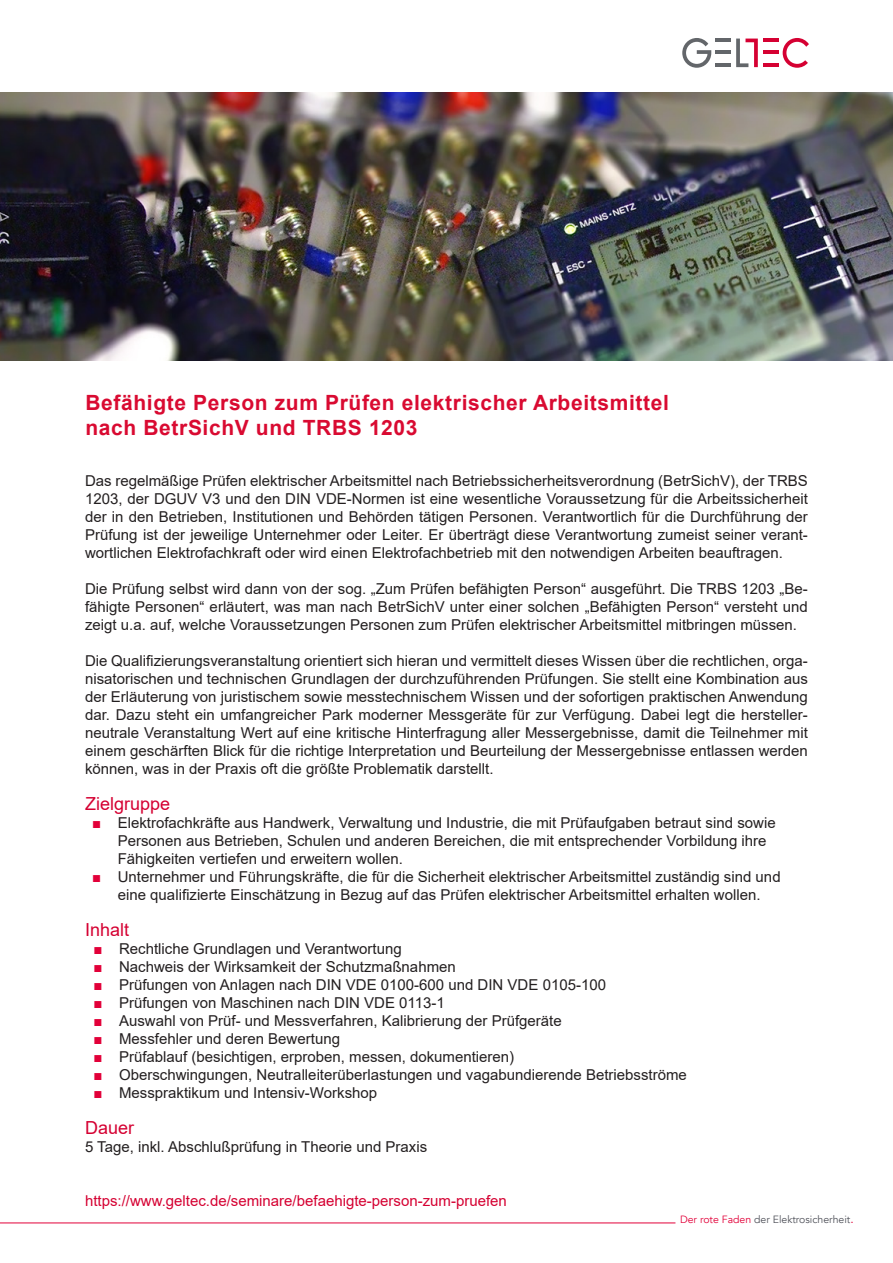
<style>
.page{position:relative;width:893px;height:1263px;background:#fff}
.page>*{position:absolute;margin:0;border:0;box-sizing:border-box;transform-origin:0 0}
.t1{font:700 21px/25.2px "Arial";letter-spacing:.03em;color:#d90a31}
.t2{font:18px "Arial";color:#d50032}
.t3{font:15px/18px "Arial";color:#231f20;text-align:justify}
.t4{font:15px "Arial";color:#d50032}
.t5{font:10.5px "Avenir";color:#4f5159}
.s1{color:#e20039}
.s2{font-size:12px;color:#e20039}
</style>
<div class="page">
<svg style="left:783px;top:38px;width:26px;height:30px"></svg>
<svg style="left:682px;top:38px;width:29px;height:30px"></svg>
<hr style="left:715px;top:39px;width:15px;height:3px;background:#63666a">
<hr style="left:715px;top:50px;width:15px;height:4px;background:#63666a">
<hr style="left:715px;top:63px;width:15px;height:4px;background:#63666a">
<hr style="left:763px;top:39px;width:16px;height:3px;background:#d50032">
<hr style="left:763px;top:50px;width:16px;height:4px;background:#d50032">
<hr style="left:763px;top:63px;width:16px;height:4px;background:#d50032">
<svg style="left:736px;top:39px;width:22px;height:28px"></svg>
<img style="left:0;top:92px;width:893px;height:268px">
<hr style="left:1px;top:1222px;width:674px;height:1px;background:#e20039">
<p class="t1" style="left:85px;top:390px;width:585px">Befähigte Person zum Prüfen elektrischer Arbeitsmittel nach BetrSichV und TRBS 1203</p>
<p class="t3" style="left:85px;top:472px;width:724px">Das regelmäßige Prüfen elektrischer Arbeitsmittel nach Betriebssicherheitsverordnung (BetrSichV), der TRBS 1203, der DGUV V3 und den DIN VDE-Normen ist eine wesentliche Voraussetzung für die Arbeitssicherheit der in den Betrieben, Institutionen und Behörden tätigen Personen. Verantwortlich für die Durchführung der Prüfung ist der jeweilige Unternehmer oder Leiter. Er überträgt diese Verantwortung zumeist seiner verant&shy;wortlichen Elektrofachkraft oder wird einen Elektrofachbetrieb mit den notwendigen Arbeiten beauftragen.</p>
<p class="t3" style="left:85px;top:580px;width:724px">Die Prüfung selbst wird dann von der sog. „Zum Prüfen befähigten Person“ ausgeführt. Die TRBS 1203 „Be&shy;fähigte Personen“ erläutert, was man nach BetrSichV unter einer solchen „Befähigten Person“ versteht und zeigt u.a. auf, welche Voraussetzungen Personen zum Prüfen elektrischer Arbeitsmittel mitbringen müssen.</p>
<p class="t3" style="left:85px;top:652px;width:724px">Die Qualifizierungsveranstaltung orientiert sich hieran und vermittelt dieses Wissen über die rechtlichen, orga&shy;nisatorischen und technischen Grundlagen der durchzuführenden Prüfungen. Sie stellt eine Kombination aus der Erläuterung von juristischem sowie messtechnischem Wissen und der sofortigen praktischen Anwendung dar. Dazu steht ein umfangreicher Park moderner Messgeräte für zur Verfügung. Dabei legt die hersteller&shy;neutrale Veranstaltung Wert auf eine kritische Hinterfragung aller Messergebnisse, damit die Teilnehmer mit einem geschärften Blick für die richtige Interpretation und Beurteilung der Messergebnisse entlassen werden können, was in der Praxis oft die größte Problematik darstellt.</p>
<p class="t2" style="left:85px;top:791px;width:87px">Zielgruppe</p>
<p class="t3" style="left:118px;top:814px;width:659px;text-align:left;text-indent:-26px"><span class="s1">■</span> Elektrofachkräfte aus Handwerk, Verwaltung und Industrie, die mit Prüfaufgaben betraut sind sowie<br>Personen aus Betrieben, Schulen und anderen Bereichen, die mit entsprechender Vorbildung ihre<br>Fähigkeiten vertiefen und erweitern wollen.</p>
<p class="t3" style="left:92px;top:868px;width:690px;text-align:center"><span class="s1">■</span> Unternehmer und Führungskräfte, die für die Sicherheit elektrischer Arbeitsmittel zuständig sind und eine qualifizierte Einschätzung in Bezug auf das Prüfen elektrischer Arbeitsmittel erhalten wollen.</p>
<p class="t2" style="left:85px;top:917px;width:46px">Inhalt</p>
<p class="t3" style="left:94px;top:940px;width:310px"><span class="s1">■</span> Rechtliche Grundlagen und Verantwortung</p>
<p class="t3" style="left:94px;top:958px;width:364px"><span class="s1">■</span> Nachweis der Wirksamkeit der Schutzmaßnahmen</p>
<p class="t3" style="left:94px;top:976px;width:514px"><span class="s1">■</span> Prüfungen von Anlagen nach DIN VDE 0100-600 und DIN VDE 0105-100</p>
<p class="t3" style="left:94px;top:994px;width:353px"><span class="s1">■</span> Prüfungen von Maschinen nach DIN VDE 0113-1</p>
<p class="t3" style="left:94px;top:1012px;width:470px"><span class="s1">■</span> Auswahl von Prüf- und Messverfahren, Kalibrierung der Prüfgeräte</p>
<p class="t3" style="left:94px;top:1030px;width:248px"><span class="s1">■</span> Messfehler und deren Bewertung</p>
<p class="t3" style="left:94px;top:1048px;width:422px"><span class="s1">■</span> Prüfablauf (besichtigen, erproben, messen, dokumentieren)</p>
<p class="t3" style="left:94px;top:1066px;width:595px"><span class="s1">■</span> Oberschwingungen, Neutralleiterüberlastungen und vagabundierende Betriebsströme</p>
<p class="t3" style="left:94px;top:1084px;width:285px"><span class="s1">■</span> Messpraktikum und Intensiv-Workshop</p>
<p class="t2" style="left:85px;top:1115px;width:51px">Dauer</p>
<p class="t3" style="left:85px;top:1138px;width:344px">5 Tage, inkl. Abschlußprüfung in Theorie und Praxis</p>
<p class="t4" style="left:85px;top:1190px;width:423px">https://www.geltec.de/seminare/befaehigte-person-zum-pruefen</p>
<p class="t5" style="left:680px;top:1213px;width:175px"><span class="s1">Der rote Faden</span> der Elektrosicherheit<span class="s2">.</span></p>
</div>
